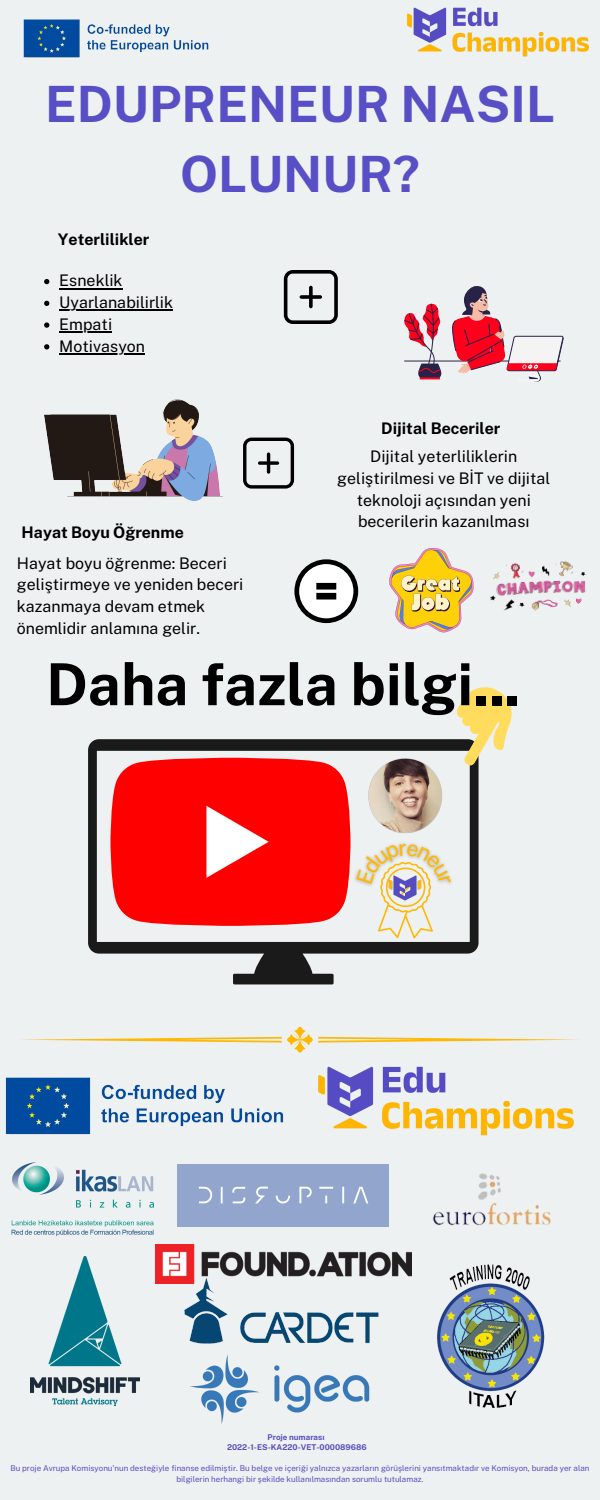
<style>
.page{position:relative;width:600px;height:1500px;background:#eef1f1}
.page>*{position:absolute;margin:0;border:0;box-sizing:border-box;transform-origin:0 0}
.t1{font:700 58px "Public Sans";color:#000}
.t2{font:700 50px/69.8px "Public Sans";color:#584ec5;text-align:center}
.t3{font:16px/21.8px "Public Sans";color:#000;text-align:center}
.t4{font:700 16px "Public Sans";color:#000}
.t5{font:8px/10.7px "Public Sans";color:#584ec5;text-align:center}
.t6{font:700 8px/10.7px "Public Sans";color:#564ebe;text-align:center}
</style>
<div class="page">
<svg style="left:88px;top:739px;width:391px;height:245px"></svg>
<img style="left:367px;top:758px;width:77px;height:76px;border-radius:50%">
<svg style="left:436px;top:687px;width:76px;height:90px"></svg>
<img style="left:5px;top:1077px;width:279px;height:58px">
<img style="left:318px;top:1066px;width:256px;height:70px">
<img style="left:407px;top:7px;width:182px;height:50px">
<img style="left:12px;top:1162px;width:141px;height:74px">
<img style="left:31px;top:1256px;width:108px;height:149px">
<img style="left:181px;top:1283px;width:198px;height:61px">
<img style="left:411px;top:1251px;width:134px;height:157px">
<img style="left:155px;top:1244px;width:256px;height:39px">
<div style="left:177px;top:1164px;width:212px;height:62px;background:#91a5cd"></div>
<img style="left:433px;top:1173px;width:118px;height:53px">
<img style="left:190px;top:1354px;width:180px;height:70px">
<img style="left:23px;top:19px;width:186px;height:39px">
<svg style="left:21px;top:1027px;width:558px;height:25px"></svg>
<svg style="left:284px;top:270px;width:54px;height:54px"></svg>
<svg style="left:243px;top:438px;width:51px;height:51px"></svg>
<div style="left:297px;top:562px;width:59px;height:59px;background:#fff;border-radius:50%"></div>
<div style="left:294px;top:559px;width:64px;height:64px;border:5px solid #000;border-radius:50%"></div>
<svg style="left:316px;top:583px;width:20px;height:17px"></svg>
<img style="left:45px;top:400px;width:177px;height:100px">
<img style="left:389px;top:548px;width:85px;height:84px">
<svg style="left:404px;top:286px;width:160px;height:96px"></svg>
<svg style="left:44px;top:279px;width:5px;height:5px"></svg>
<hr style="left:59px;top:288px;width:64px;height:1px;background:#000">
<svg style="left:44px;top:301px;width:5px;height:5px"></svg>
<hr style="left:59px;top:310px;width:114px;height:1px;background:#000">
<svg style="left:44px;top:322px;width:5px;height:6px"></svg>
<hr style="left:59px;top:331px;width:53px;height:2px;background:#000">
<svg style="left:44px;top:344px;width:5px;height:5px"></svg>
<hr style="left:59px;top:353px;width:86px;height:2px;background:#000">
<img style="left:348px;top:834px;width:114px;height:60px">
<img style="left:490px;top:561px;width:97px;height:50px">
<svg style="left:356px;top:843px;width:95px;height:95px"></svg>
<p class="t2" style="left:45px;top:69px;width:511px">EDUPRENEUR NASIL<br>OLUNUR?</p>
<p class="t4" style="left:58px;top:230px;width:93px">Yeterlilikler</p>
<p class="t3" style="left:59px;top:270px;width:65px">Esneklik</p>
<h1 class="t3" style="left:59px;top:292px;width:115px">Uyarlanabilirlik</h1>
<p class="t3" style="left:59px;top:313px;width:54px">Empati</p>
<p class="t3" style="left:59px;top:335px;width:87px">Motivasyon</p>
<h6 class="t4" style="left:22px;top:522px;width:164px">Hayat Boyu Öğrenme</h6>
<p class="t4" style="left:381px;top:419px;width:121px">Dijital Beceriler</p>
<p class="t3" style="left:337px;top:446px;width:215px">Dijital yeterliliklerin geliştirilmesi ve BİT ve dijital teknoloji açısından yeni becerilerin kazanılması</p>
<p class="t3" style="left:17px;top:552px;width:228px;text-align:left">Hayat boyu öğrenme: Beceri geliştirmeye ve yeniden beceri kazanmaya devam etmek önemlidir anlamına gelir.</p>
<p class="t1" style="left:46px;top:650px;width:476px">Daha fazla bilgi...</p>
<p class="t6" style="left:227px;top:1431px;width:141px">Proje numarası<br>2022-1-ES-KA220-VET-000089686</p>
<p class="t5" style="left:10px;top:1463px;width:581px">Bu proje Avrupa Komisyonu'nun desteğiyle finanse edilmiştir. Bu belge ve içeriği yalnızca yazarların görüşlerini yansıtmaktadır ve Komisyon, burada yer alan bilgilerin herhangi bir şekilde kullanılmasından sorumlu tutulamaz.</p>
</div>
